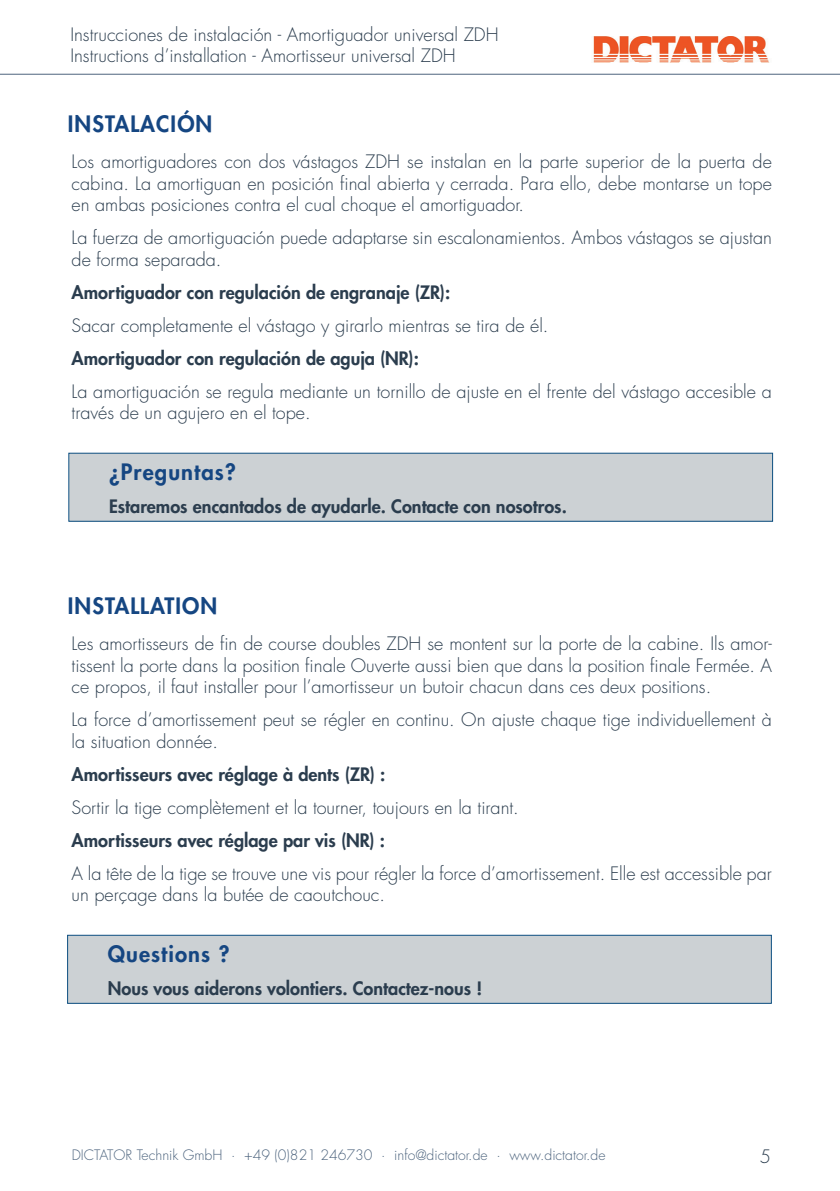
<style>
.page{position:relative;width:840px;height:1191px;background:#fff}
.page>*{position:absolute;margin:0;border:0;box-sizing:border-box;transform-origin:0 0}
.t1{font:800 22px "Futura Std";letter-spacing:.05em;color:#154682}
.t2{font:300 18px/21.6px "Futura Std";color:#2b3d4e}
.t3{font:800 18px "Futura Std";color:#2b3d4e}
.t4{font:300 14px "Futura Std";color:#4d647e}
</style>
<div class="page">
<img style="left:593px;top:37px;width:176px;height:25px">
<hr style="left:0;top:74px;width:839px;height:1px;background:#4d647e">
<div style="left:69px;top:453px;width:703px;height:68px;background:#ccd1d4"></div>
<div style="left:68px;top:453px;width:704px;height:69px;border:1px solid #0e5082"></div>
<div style="left:68px;top:935px;width:703px;height:68px;background:#ccd1d4"></div>
<div style="left:67px;top:934px;width:704px;height:69px;border:1px solid #0e5082"></div>
<p class="t2" style="left:70px;top:24px;width:429px">Instrucciones de instalación - Amortiguador universal ZDH<br>Instructions d’installation - Amortisseur universal ZDH</p>
<p class="t1" style="left:68px;top:109px;width:146px">INSTALACIÓN</p>
<p class="t2" style="left:72px;top:151px;width:701px;text-align:justify">Los amortiguadores con dos vástagos ZDH se instalan en la parte superior de la puerta de cabina. La amortiguan en posición final abierta y cerrada. Para ello, debe montarse un tope en ambas posiciones contra el cual choque el amortiguador.</p>
<p class="t2" style="left:72px;top:227px;width:701px">La fuerza de amortiguación puede adaptarse sin escalonamientos. Ambos vástagos se ajustan de forma separada.</p>
<p class="t3" style="left:72px;top:281px;width:380px">Amortiguador con regulación de engranaje (ZR):</p>
<p class="t2" style="left:72px;top:315px;width:478px">Sacar completamente el vástago y girarlo mientras se tira de él.</p>
<p class="t3" style="left:72px;top:346px;width:349px">Amortiguador con regulación de aguja (NR):</p>
<p class="t2" style="left:72px;top:381px;width:701px">La amortiguación se regula mediante un tornillo de ajuste en el frente del vástago accesible a través de un agujero en el tope.</p>
<p class="t1" style="left:109px;top:458px;width:128px">¿Preguntas?</p>
<p class="t3" style="left:109px;top:495px;width:459px">Estaremos encantados de ayudarle. Contacte con nosotros.</p>
<p class="t1" style="left:68px;top:591px;width:151px">INSTALLATION</p>
<p class="t2" style="left:72px;top:633px;width:701px;text-align:justify">Les amortisseurs de fin de course doubles ZDH se montent sur la porte de la cabine. Ils amor&shy;tissent la porte dans la position finale Ouverte aussi bien que dans la position finale Fermée. A ce propos, il faut installer pour l’amortisseur un butoir chacun dans ces deux positions.</p>
<p class="t2" style="left:72px;top:709px;width:701px">La force d’amortissement peut se régler en continu. On ajuste chaque tige individuellement à la situation donnée.</p>
<p class="t3" style="left:72px;top:762px;width:315px">Amortisseurs avec réglage à dents (ZR) :</p>
<p class="t2" style="left:72px;top:797px;width:448px">Sortir la tige complètement et la tourner, toujours en la tirant.</p>
<p class="t3" style="left:72px;top:828px;width:315px">Amortisseurs avec réglage par vis (NR) :</p>
<p class="t2" style="left:72px;top:862px;width:701px">A la tête de la tige se trouve une vis pour régler la force d’amortissement. Elle est accessible par un perçage dans la butée de caoutchouc.</p>
<p class="t1" style="left:108px;top:940px;width:123px">Questions ?</p>
<p class="t3" style="left:108px;top:976px;width:375px">Nous vous aiderons volontiers. Contactez-nous !</p>
<p class="t4" style="left:72px;top:1146px;width:535px">DICTATOR Technik GmbH · +49 (0)821 246730 · info@dictator.de · www.dictator.de</p>
<p class="t2" style="left:759px;top:1146px;width:13px">5</p>
</div>
